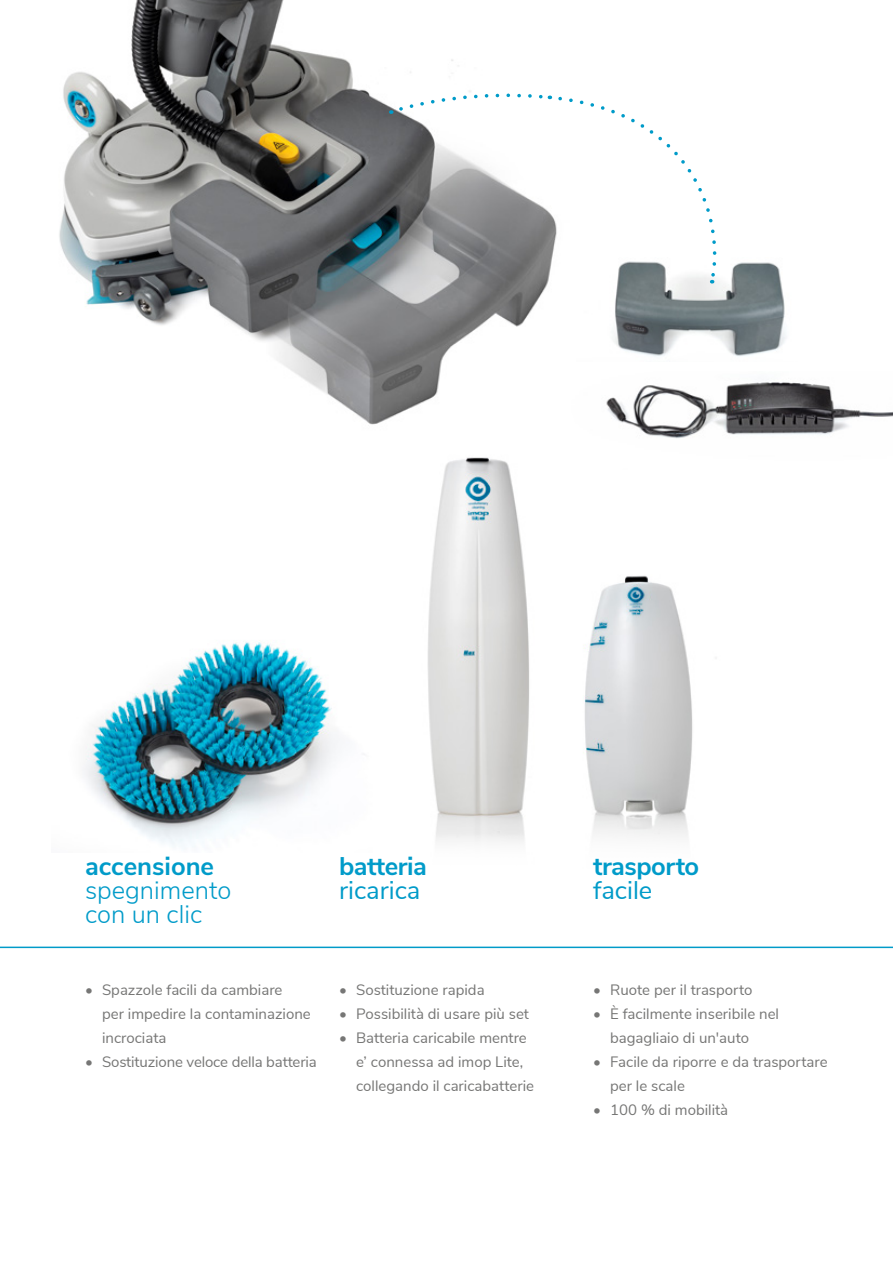
<style>
.page{position:relative;width:893px;height:1263px;background:#fff}
.page>*{position:absolute;margin:0;border:0;box-sizing:border-box;transform-origin:0 0}
.t1{font:300 25.5px/24px "Nunito Sans";color:#009bc9}
.t2{font:700 25.5px "Nunito Sans";letter-spacing:-.02em;color:#009bc9}
.t3{font:25.5px "Nunito Sans";color:#009bc9}
.t4{font:700 25.5px "Nunito Sans";color:#009bc9}
.t5{font:15px/24px "Nunito Sans";color:#767675}
</style>
<div class="page">
<img style="left:59px;top:0;width:497px;height:425px">
<img style="left:614px;top:262px;width:172px;height:94px">
<svg style="left:391px;top:91px;width:159px;height:23px"></svg>
<svg style="left:556px;top:96px;width:166px;height:187px"></svg>
<img style="left:592px;top:575px;width:101px;height:262px">
<img style="left:427px;top:457px;width:165px;height:385px">
<img style="left:83px;top:640px;width:255px;height:207px">
<img style="left:571px;top:382px;width:322px;height:88px">
<hr style="left:0;top:946px;width:893px;height:2px;background:#009bc9">
<h1 class="t4" style="left:85px;top:847px;width:131px">accensione</h1>
<h1 class="t1" style="left:85px;top:876px;width:148px">spegnimento con un clic</h1>
<p class="t5" style="left:102px;top:976px;width:210px;text-indent:-17px">• Spazzole facili da cambiare<br>per impedire la contaminazione incrociata</p>
<p class="t5" style="left:85px;top:1048px;width:233px">• Sostituzione veloce della batteria</p>
<h1 class="t2" style="left:339px;top:847px;width:89px">batteria</h1>
<h1 class="t3" style="left:339px;top:871px;width:83px">ricarica</h1>
<p class="t5" style="left:339px;top:976px;width:147px">• Sostituzione rapida</p>
<p class="t5" style="left:339px;top:1000px;width:191px">• Possibilità di usare più set</p>
<p class="t5" style="left:356px;top:1024px;width:179px;text-indent:-17px">• Batteria caricabile mentre e’ connessa ad imop Lite, collegando il caricabatterie</p>
<h1 class="t2" style="left:593px;top:847px;width:108px">trasporto</h1>
<h1 class="t3" style="left:593px;top:871px;width:61px">facile</h1>
<p class="t5" style="left:593px;top:976px;width:161px">• Ruote per il trasporto</p>
<p class="t5" style="left:610px;top:1000px;width:170px;text-indent:-17px">• È facilmente inseribile nel bagagliaio di un'auto</p>
<p class="t5" style="left:610px;top:1048px;width:219px;text-indent:-17px">• Facile da riporre e da trasportare per le scale</p>
<p class="t5" style="left:593px;top:1096px;width:137px">• 100 % di mobilità</p>
</div>
